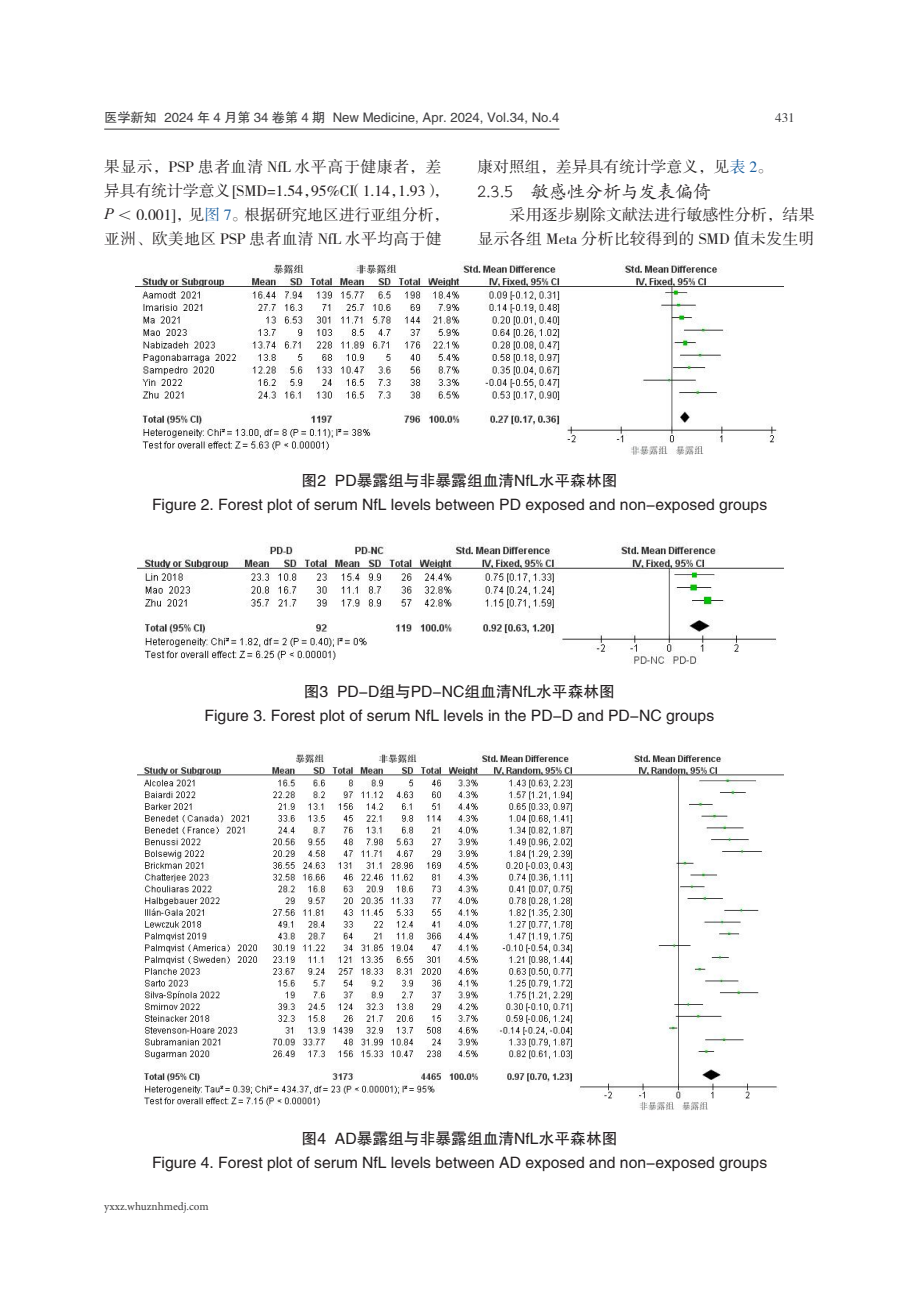
<style>
.page{position:relative;width:919px;height:1289px;background:#fff}
.page>*{position:absolute;margin:0;border:0;box-sizing:border-box;transform-origin:0 0}
._13_1_三级标题{font:18px "FZKTK GBK1 0";color:#231f20}
._15_图表名{font:15.75px "FZHTK GBK1 0";color:#231f20}
._11_正文{font:15.75px/24px "FZSSK GBK1 0";color:#231f20}
.t1{font:13.2px "FZHTK GBK1 0";color:#3e3e3f}
.t2{font:13.2px "FZSSK GBK1 0";color:#3e3e3f}
.t3{font:11.25px "Minion Pro";color:#3e3e3f}
.s1{font-family:"Times New Roman";font-style:italic}
.s2{font-family:"Adobe Song Std";font-weight:300}
.s3{color:#175d9e}
</style>
<div class="page">
<hr style="left:104px;top:129px;width:455px;height:1px;background:#3e3e3f">
<img style="left:135px;top:261px;width:648px;height:194px">
<img style="left:138px;top:543px;width:645px;height:121px">
<img style="left:138px;top:751px;width:645px;height:360px">
<p class="t1" style="left:104px;top:111px;width:456px">医学新知 2024 年 4 月第 34 卷第 4 期 New Medicine, Apr. 2024, Vol.34, No.4</p>
<p class="t2" style="left:775px;top:111px;width:21px">431</p>
<p class="_11_正文" style="left:104px;top:155px;width:346px">果显示，PSP 患者血清 NfL 水平高于健康者，差异具有统计学意义 [SMD=1.54，95%CI（1.14，1.93），<br><span class="s1">P</span> <span class="s2">＜</span> 0.001]，见<span class="s3">图 7</span>。根据研究地区进行亚组分析，亚洲、欧美地区 PSP 患者血清 NfL 水平均高于健</p>
<p class="_11_正文" style="left:477px;top:155px;width:297px">康对照组，差异具有统计学意义，见<span class="s3">表 2</span>。</p>
<p class="_13_1_三级标题" style="left:477px;top:182px;width:235px">2.3.5 敏感性分析与发表偏倚</p>
<p class="_11_正文" style="left:477px;top:203px;width:339px;text-align:right">采用逐步剔除文献法进行敏感性分析，结果<br>显示各组 Meta 分析比较得到的 SMD 值未发生明</p>
<p class="_15_图表名" style="left:301px;top:471px;width:317px">图2 PD暴露组与非暴露组血清NfL水平森林图</p>
<p class="_15_图表名" style="left:152px;top:495px;width:616px">Figure 2. Forest plot of serum NfL levels between PD exposed and non-exposed groups</p>
<p class="_15_图表名" style="left:304px;top:682px;width:313px">图3 PD-D组与PD-NC组血清NfL水平森林图</p>
<p class="_15_图表名" style="left:205px;top:706px;width:511px">Figure 3. Forest plot of serum NfL levels in the PD-D and PD-NC groups</p>
<p class="_15_图表名" style="left:301px;top:1130px;width:317px">图4 AD暴露组与非暴露组血清NfL水平森林图</p>
<p class="_15_图表名" style="left:152px;top:1154px;width:616px">Figure 4. Forest plot of serum NfL levels between AD exposed and non-exposed groups</p>
<p class="t3" style="left:104px;top:1198px;width:106px">yxxz.whuznhmedj.com</p>
</div>
